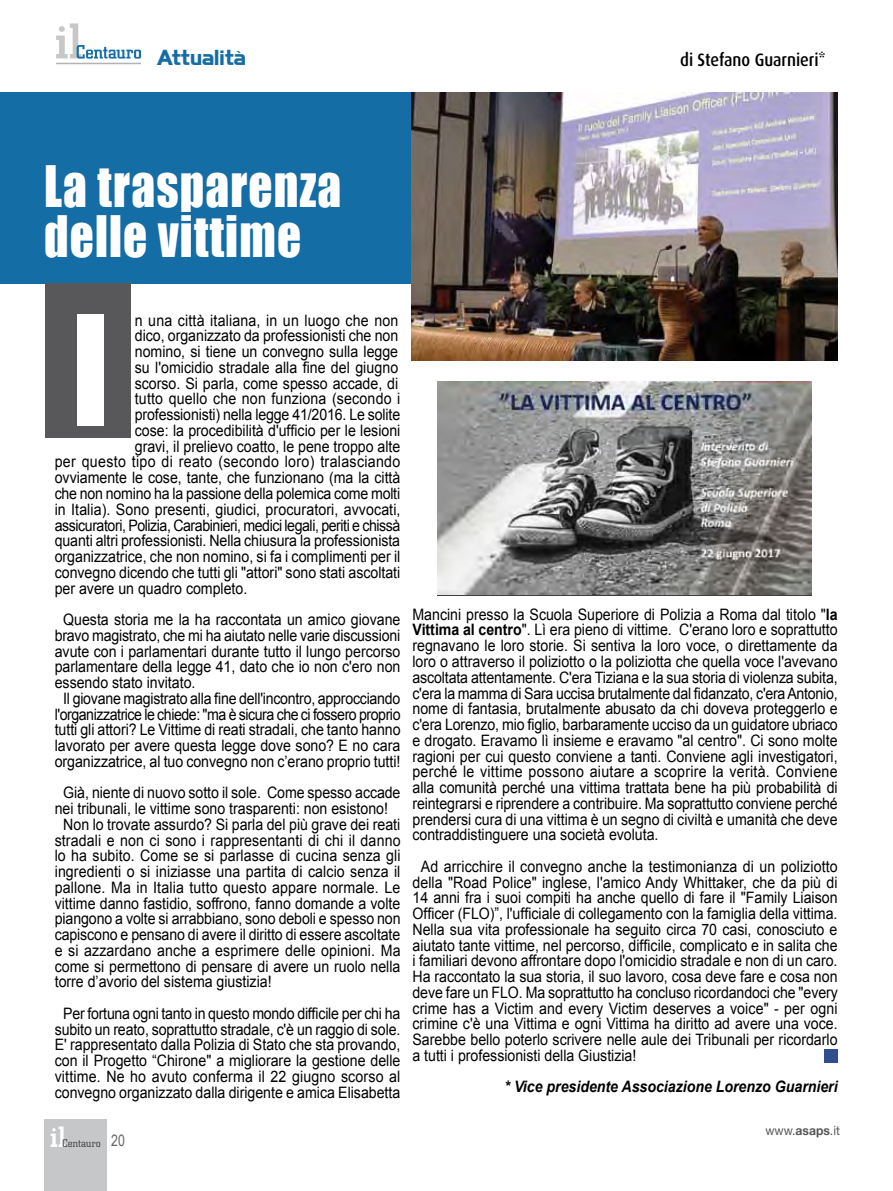
<style>
.page{position:relative;width:893px;height:1191px;background:#fff}
.page>*{position:absolute;margin:0;border:0;box-sizing:border-box;transform-origin:0 0}
.t1{font:52.5px/49.5px "Impact";letter-spacing:.025em;color:#fff;scale:.9 1}
.t2{font:700 19.5px "Highland Gothic FLF";color:#156da5}
.t3{font:500 18px "Dax";color:#000;scale:.9 1}
.t4{font:15.75px/15.8px "Arial";color:#000;text-align:justify;scale:.9 1}
.t5{font:15.75px "Arial";letter-spacing:-.03em;color:#000;scale:.9 1}
.t6{font:15.75px "Arial";letter-spacing:.025em;color:#000;scale:.9 1}
.t7{font:italic 700 15.75px "Arial";color:#000;scale:.9 1}
.t8{font:15.75px "Arial Narrow";color:#646567;scale:.95 1}
.t9{font:12.75px "Helvetica Neue";color:#58585a;scale:.95 1}
.s1{font-weight:700}
</style>
<div class="page">
<hr style="left:56px;top:63px;width:85px;height:1px;background:#b1b3b4">
<svg style="left:56px;top:23px;width:85px;height:36px"></svg>
<div style="left:45px;top:1119px;width:62px;height:72px;background:#c6c7c8"></div>
<svg style="left:51px;top:1126px;width:49px;height:21px"></svg>
<div style="left:0;top:92px;width:826px;height:191px;background:#156da5"></div>
<img style="left:437px;top:381px;width:374px;height:214px">
<div style="left:45px;top:283px;width:86px;height:155px;background:#58585a"></div>
<div style="left:77px;top:314px;width:26px;height:112px;background:#fff"></div>
<div style="left:824px;top:1049px;width:14px;height:13px;background:#2e4e8f"></div>
<img style="left:411px;top:92px;width:427px;height:269px">
<p class="t2" style="left:157px;top:44px;width:91px">Attualità</p>
<p class="t3" style="left:680px;top:50px;width:163px">di Stefano Guarnieri*</p>
<h1 class="t1" style="left:44px;top:161px;width:332px">La trasparenza delle vittime</h1>
<p class="t4" style="left:135px;top:312px;width:294px">n una città italiana, in un luogo che non</p>
<p class="t4" style="left:135px;top:328px;width:294px">dico, organizzato da professionisti che non</p>
<p class="t4" style="left:135px;top:344px;width:294px">nomino, si tiene un convegno sulla legge</p>
<p class="t4" style="left:135px;top:360px;width:294px">su l'omicidio stradale alla fine del giugno</p>
<p class="t4" style="left:135px;top:375px;width:294px">scorso. Si parla, come spesso accade, di</p>
<p class="t4" style="left:135px;top:391px;width:297px">tutto quello che non funziona (secondo i</p>
<p class="t4" style="left:135px;top:407px;width:296px">professionisti) nella legge 41/2016. Le solite</p>
<p class="t4" style="left:135px;top:423px;width:297px">cose: la procedibilità d'ufficio per le lesioni</p>
<p class="t4" style="left:135px;top:438px;width:297px">gravi, il prelievo coatto, le pene troppo alte</p>
<p class="t6" style="left:55px;top:451px;width:386px">per questo tipo di reato (secondo loro) tralasciando</p>
<p class="t4" style="left:55px;top:470px;width:386px">ovviamente le cose, tante, che funzionano (ma la città</p>
<p class="t4" style="left:55px;top:486px;width:385px">che non nomino ha la passione della polemica come molti</p>
<p class="t4" style="left:55px;top:501px;width:386px">in Italia). Sono presenti, giudici, procuratori, avvocati,</p>
<p class="t5" style="left:55px;top:514px;width:386px">assicuratori, Polizia, Carabinieri, medici legali, periti e chissà</p>
<p class="t4" style="left:55px;top:533px;width:385px">quanti altri professionisti. Nella chiusura la professionista</p>
<p class="t4" style="left:55px;top:549px;width:385px">organizzatrice, che non nomino, si fa i complimenti per il</p>
<p class="t4" style="left:55px;top:564px;width:386px">convegno dicendo che tutti gli "attori" sono stati ascoltati</p>
<p class="t4" style="left:55px;top:580px;width:216px">per avere un quadro completo.</p>
<p class="t4" style="left:63px;top:612px;width:376px">Questa storia me la ha raccontata un amico giovane</p>
<p class="t4" style="left:55px;top:627px;width:385px">bravo magistrato, che mi ha aiutato nelle varie discussioni</p>
<p class="t4" style="left:55px;top:643px;width:385px">avute con i parlamentari durante tutto il lungo percorso</p>
<p class="t4" style="left:55px;top:659px;width:386px">parlamentare della legge 41, dato che io non c'ero non</p>
<p class="t4" style="left:55px;top:675px;width:158px">essendo stato invitato.</p>
<p class="t4" style="left:63px;top:690px;width:376px">Il giovane magistrato alla fine dell'incontro, approcciando</p>
<p class="t5" style="left:55px;top:703px;width:386px">l'organizzatrice le chiede: "ma è sicura che ci fossero proprio</p>
<p class="t4" style="left:55px;top:722px;width:386px">tutti gli attori? Le Vittime di reati stradali, che tanto hanno</p>
<p class="t4" style="left:55px;top:738px;width:385px">lavorato per avere questa legge dove sono? E no cara</p>
<p class="t4" style="left:55px;top:753px;width:386px">organizzatrice, al tuo convegno non c’erano proprio tutti!</p>
<p class="t4" style="left:63px;top:785px;width:376px">Già, niente di nuovo sotto il sole. Come spesso accade</p>
<p class="t4" style="left:55px;top:801px;width:372px">nei tribunali, le vittime sono trasparenti: non esistono!</p>
<p class="t4" style="left:63px;top:816px;width:376px">Non lo trovate assurdo? Si parla del più grave dei reati</p>
<p class="t4" style="left:55px;top:832px;width:386px">stradali e non ci sono i rappresentanti di chi il danno</p>
<p class="t4" style="left:55px;top:848px;width:386px">lo ha subito. Come se si parlasse di cucina senza gli</p>
<p class="t4" style="left:55px;top:864px;width:386px">ingredienti o si iniziasse una partita di calcio senza il</p>
<p class="t4" style="left:55px;top:879px;width:385px">pallone. Ma in Italia tutto questo appare normale. Le</p>
<p class="t4" style="left:55px;top:895px;width:386px">vittime danno fastidio, soffrono, fanno domande a volte</p>
<p class="t4" style="left:55px;top:911px;width:386px">piangono a volte si arrabbiano, sono deboli e spesso non</p>
<p class="t4" style="left:55px;top:927px;width:385px">capiscono e pensano di avere il diritto di essere ascoltate</p>
<p class="t4" style="left:55px;top:942px;width:386px">e si azzardano anche a esprimere delle opinioni. Ma</p>
<p class="t4" style="left:55px;top:958px;width:386px">come si permettono di pensare di avere un ruolo nella</p>
<p class="t4" style="left:55px;top:974px;width:243px">torre d’avorio del sistema giustizia!</p>
<p class="t4" style="left:55px;top:1005px;width:386px;text-align:center">Per fortuna ogni tanto in questo mondo difficile per chi ha subito un reato, soprattutto stradale, c'è un raggio di sole.<br>E' rappresentato dalla Polizia di Stato che sta provando, con il Progetto “Chirone" a migliorare la gestione delle vittime. Ne ho avuto conferma il 22 giugno scorso al convegno organizzato dalla dirigente e amica Elisabetta</p>
<p class="t8" style="left:111px;top:1128px;width:16px">20</p>
<p class="t4" style="left:412px;top:606px;width:474px">Mancini presso la Scuola Superiore di Polizia a Roma dal titolo "<span class="s1">la Vittima al centro</span>". Lì era pieno di vittime. C'erano loro e soprattutto regnavano le loro storie. Si sentiva la loro voce, o direttamente da loro o attraverso il poliziotto o la poliziotta che quella voce l'avevano ascoltata attentamente. C'era Tiziana e la sua storia di violenza subita, c'era la mamma di Sara uccisa brutalmente dal fidanzato, c'era Antonio, nome di fantasia, brutalmente abusato da chi doveva proteggerlo e c'era Lorenzo, mio figlio, barbaramente ucciso da un guidatore ubriaco e drogato. Eravamo lì insieme e eravamo "al centro". Ci sono molte ragioni per cui questo conviene a tanti. Conviene agli investigatori, perché le vittime possono aiutare a scoprire la verità. Conviene alla comunità perché una vittima trattata bene ha più probabilità di reintegrarsi e riprendere a contribuire. Ma soprattutto conviene perché prendersi cura di una vittima è un segno di civiltà e umanità che deve contraddistinguere una società evoluta.</p>
<p class="t4" style="left:412px;top:858px;width:474px;text-indent:9px">Ad arricchire il convegno anche la testimonianza di un poliziotto della "Road Police" inglese, l'amico Andy Whittaker, che da più di 14 anni fra i suoi compiti ha anche quello di fare il "Family Liaison Officer (FLO)”, l'ufficiale di collegamento con la famiglia della vittima.<br>Nella sua vita professionale ha seguito circa 70 casi, conosciuto e aiutato tante vittime, nel percorso, difficile, complicato e in salita che i familiari devono affrontare dopo l'omicidio stradale e non di un caro.<br>Ha raccontato la sua storia, il suo lavoro, cosa deve fare e cosa non deve fare un FLO. Ma soprattutto ha concluso ricordandoci che "every crime has a Victim and every Victim deserves a voice" - per ogni crimine c'è una Vittima e ogni Vittima ha diritto ad avere una voce.<br>Sarebbe bello poterlo scrivere nelle aule dei Tribunali per ricordarlo a tutti i professionisti della Giustizia!</p>
<p class="t7" style="left:505px;top:1076px;width:372px">* Vice presidente Associazione Lorenzo Guarnieri</p>
<p class="t9" style="left:765px;top:1123px;width:80px">www.<span class="s1">asaps</span>.it</p>
</div>
